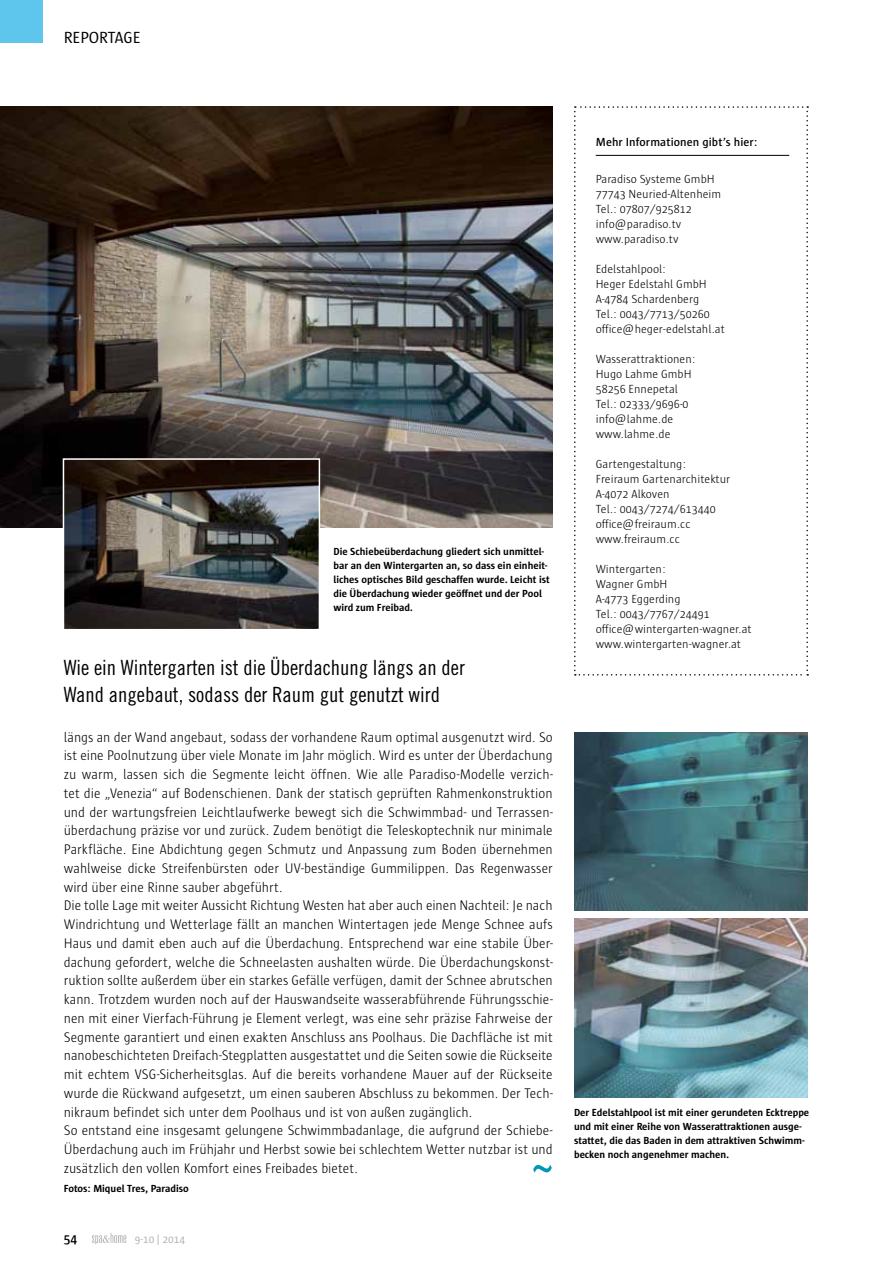
<style>
.page{position:relative;width:893px;height:1263px;background:#fff}
.page>*{position:absolute;margin:0;border:0;box-sizing:border-box;transform-origin:0 0}
.t1{font:21px/27px "Trade Gothic Cond Eighteen";color:#000}
.t2{font:16.5px "Sun";color:#000}
.t3{font:300 14.25px/18.8px "Sun";color:#000;scale:.95 1}
.t4{font:600 13.5px "Sun";color:#000}
.t5{font:300 12px/15px "Sun";color:#000}
.t6{font:600 12px "Sun";letter-spacing:.01em;color:#000}
.t7{font:11.25px "Sun";color:#b1b3b4}
.t8{font:700 10.5px/14.1px "Sun";color:#000}
</style>
<div class="page">
<div style="left:0;top:0;width:43px;height:43px;background:#5ec5ed"></div>
<svg style="left:92px;top:1233px;width:34px;height:11px"></svg>
<svg style="left:574px;top:106px;width:234px;height:569px"></svg>
<hr style="left:596px;top:155px;width:193px;height:1px;background:#000">
<svg style="left:533px;top:1165px;width:19px;height:7px"></svg>
<img style="left:0;top:106px;width:553px;height:421px">
<img style="left:574px;top:919px;width:234px;height:179px">
<img style="left:574px;top:732px;width:234px;height:178px">
<img style="left:66px;top:461px;width:251px;height:166px">
<div style="left:63px;top:458px;width:257px;height:172px;border:2px solid #fff"></div>
<p class="t2" style="left:64px;top:28px;width:78px">REPORTAGE</p>
<p class="t8" style="left:333px;top:544px;width:218px">Die Schiebeüberdachung gliedert sich unmittel&shy;bar an den Wintergarten an, so dass ein einheit&shy;liches optisches Bild geschaffen wurde. Leicht ist die Überdachung wieder geöffnet und der Pool wird zum Freibad.</p>
<h1 class="t1" style="left:64px;top:654px;width:403px">Wie ein Wintergarten ist die Überdachung längs an der<br>Wand angebaut, sodass der Raum gut genutzt wird</h1>
<p class="t3" style="left:64px;top:727px;width:516px">längs an der Wand angebaut, sodass der vorhandene Raum optimal ausgenutzt wird. So ist eine Poolnutzung über viele Monate im Jahr möglich. Wird es unter der Überdachung zu warm, lassen sich die Segmente leicht öffnen. Wie alle Paradiso-Modelle verzich&shy;tet die „Venezia“ auf Bodenschienen. Dank der statisch geprüften Rahmenkonstruktion und der wartungsfreien Leichtlaufwerke bewegt sich die Schwimmbad- und Terrassen&shy;überdachung präzise vor und zurück. Zudem benötigt die Teleskoptechnik nur minimale Parkfläche. Eine Abdichtung gegen Schmutz und Anpassung zum Boden übernehmen wahlweise dicke Streifenbürsten oder UV-beständige Gummilippen. Das Regenwasser wird über eine Rinne sauber abgeführt.<br>Die tolle Lage mit weiter Aussicht Richtung Westen hat aber auch einen Nachteil: Je nach Windrichtung und Wetterlage fällt an manchen Wintertagen jede Menge Schnee aufs Haus und damit eben auch auf die Überdachung. Entsprechend war eine stabile Über&shy;dachung gefordert, welche die Schneelasten aushalten würde. Die Überdachungskonst&shy;ruktion sollte außerdem über ein starkes Gefälle verfügen, damit der Schnee abrutschen kann. Trotzdem wurden noch auf der Hauswandseite wasserabführende Führungsschie&shy;nen mit einer Vierfach-Führung je Element verlegt, was eine sehr präzise Fahrweise der Segmente garantiert und einen exakten Anschluss ans Poolhaus. Die Dachfläche ist mit nanobeschichteten Dreifach-Stegplatten ausgestattet und die Seiten sowie die Rückseite mit echtem VSG-Sicherheitsglas. Auf die bereits vorhandene Mauer auf der Rückseite wurde die Rückwand aufgesetzt, um einen sauberen Abschluss zu bekommen. Der Tech&shy;nikraum befindet sich unter dem Poolhaus und ist von außen zugänglich.<br>So entstand eine insgesamt gelungene Schwimmbadanlage, die aufgrund der Schiebe-Überdachung auch im Frühjahr und Herbst sowie bei schlechtem Wetter nutzbar ist und zusätzlich den vollen Komfort eines Freibades bietet.</p>
<p class="t8" style="left:64px;top:1181px;width:127px">Fotos: Miquel Tres, Paradiso</p>
<p class="t4" style="left:64px;top:1231px;width:15px">54</p>
<p class="t7" style="left:135px;top:1233px;width:52px">9-10 | 2014</p>
<p class="t6" style="left:596px;top:136px;width:163px">Mehr Informationen gibt’s hier:</p>
<p class="t5" style="left:596px;top:172px;width:127px">Paradiso Systeme GmbH<br>77743 Neuried-Altenheim<br>Tel.: 07807/925812 info@paradiso.tv www.paradiso.tv</p>
<p class="t5" style="left:596px;top:262px;width:131px">Edelstahlpool:<br>Heger Edelstahl GmbH<br>A-4784 Schardenberg<br>Tel.: 0043/7713/50260 office@heger-edelstahl.at</p>
<p class="t5" style="left:596px;top:352px;width:101px">Wasserattraktionen:<br>Hugo Lahme GmbH<br>58256 Ennepetal<br>Tel.: 02333/9696-0 info@lahme.de www.lahme.de</p>
<p class="t5" style="left:596px;top:457px;width:136px">Gartengestaltung:<br>Freiraum Gartenarchitektur<br>A-4072 Alkoven<br>Tel.: 0043/7274/613440 office@freiraum.cc www.freiraum.cc</p>
<p class="t5" style="left:596px;top:562px;width:158px">Wintergarten:<br>Wagner GmbH<br>A-4773 Eggerding<br>Tel.: 0043/7767/24491 office@wintergarten-wagner.at www.wintergarten-wagner.at</p>
<p class="t8" style="left:574px;top:1105px;width:237px">Der Edelstahlpool ist mit einer gerundeten Ecktreppe und mit einer Reihe von Wasserattraktionen ausge&shy;stattet, die das Baden in dem attraktiven Schwimm&shy;becken noch angenehmer machen.</p>
</div>
